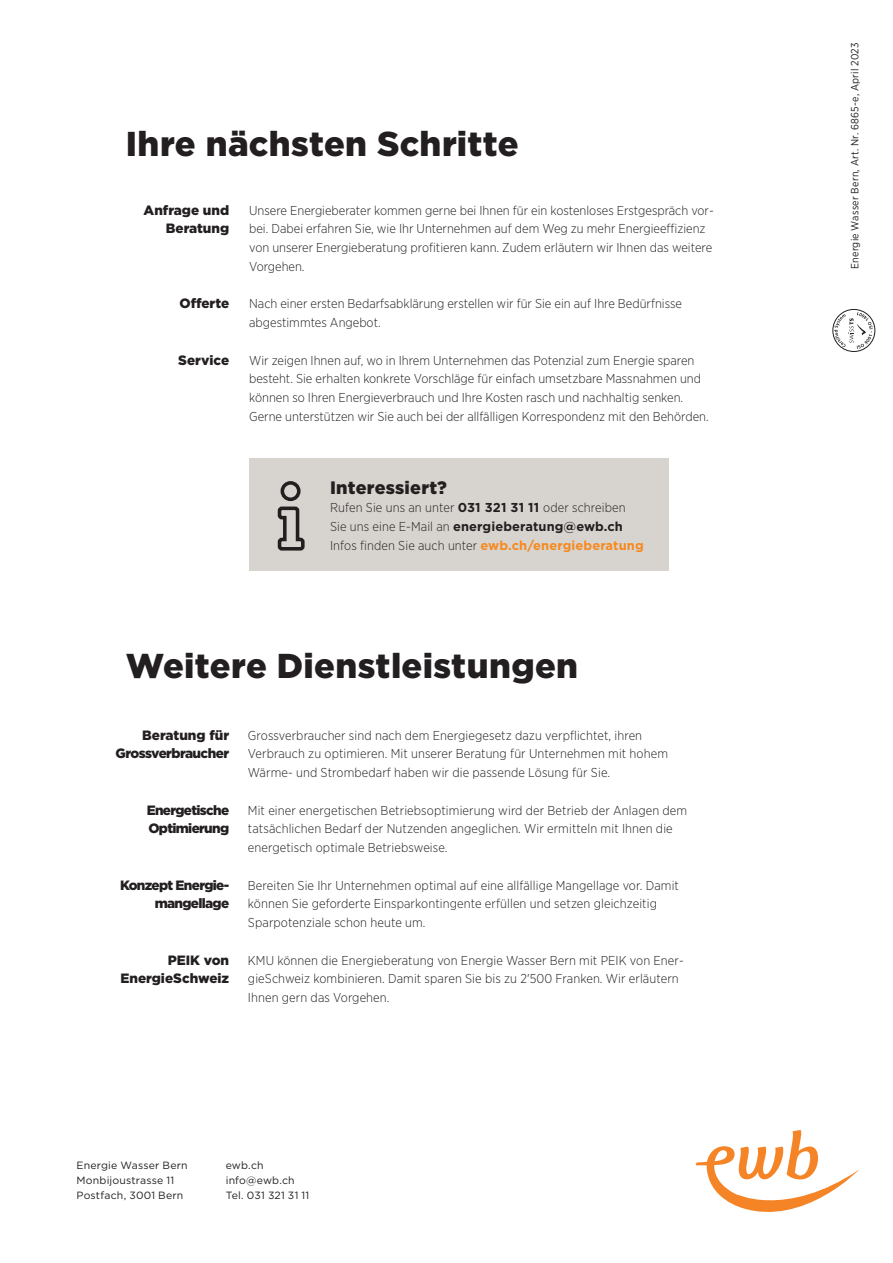
<style>
.page{position:relative;width:893px;height:1263px;background:#fff}
.page>*{position:absolute;margin:0;border:0;box-sizing:border-box;transform-origin:0 0}
.t1{font:900 34.5px "Gotham";letter-spacing:.01em;color:#231f20}
.t2{font:900 18px "Gotham";letter-spacing:.01em;color:#231f20}
.Fliesstext_Titel{font:900 13.5px/18.8px "Gotham";letter-spacing:-.04em;color:#231f20;text-align:right}
.Fliesstext_Titel-2{font:900 13.5px/18.8px "Gotham";color:#231f20;text-align:right}
.ewb_Fliesstext{font:300 12.9px/18.8px "Gotham Narrow";color:#231f20}
.Adr_Leg_Grafik{font:10.5px/15px "Gotham";letter-spacing:.015em;color:#231f20}
.Seitencode{font:10.5px "Gotham Narrow";letter-spacing:.02em;color:#231f20}
.s1{font-family:"Gotham";font-weight:700}
.s2{font-family:"Gotham";font-weight:700;color:#f6891f}
</style>
<div class="page">
<svg style="left:696px;top:1130px;width:163px;height:82px"></svg>
<div style="left:833px;top:309px;width:42px;height:43px;border:1px solid #231f20;border-radius:50%"></div>
<svg style="left:834px;top:312px;width:39px;height:37px"></svg>
<div style="left:249px;top:458px;width:419px;height:113px;background:#d7d4cf"></div>
<svg style="left:277px;top:481px;width:28px;height:70px"></svg>
<p class="t1" style="left:126px;top:120px;width:394px">Ihre nächsten Schritte</p>
<p class="Fliesstext_Titel-2" style="left:144px;top:200px;width:87px">Anfrage und<br>Beratung</p>
<p class="Fliesstext_Titel" style="left:179px;top:294px;width:51px">Offerte</p>
<p class="Fliesstext_Titel-2" style="left:178px;top:350px;width:52px">Service</p>
<p class="ewb_Fliesstext" style="left:249px;top:200px;width:466px">Unsere Energieberater kommen gerne bei Ihnen für ein kostenloses Erstgespräch vor&shy;bei. Dabei erfahren Sie, wie Ihr Unternehmen auf dem Weg zu mehr Energieeffizienz von unserer Energieberatung profitieren kann. Zudem erläutern wir Ihnen das weitere Vorgehen.</p>
<p class="ewb_Fliesstext" style="left:249px;top:294px;width:434px">Nach einer ersten Bedarfsabklärung erstellen wir für Sie ein auf Ihre Bedürfnisse abgestimmtes Angebot.</p>
<p class="ewb_Fliesstext" style="left:249px;top:350px;width:453px">Wir zeigen Ihnen auf, wo in Ihrem Unternehmen das Potenzial zum Energie sparen besteht. Sie erhalten konkrete Vorschläge für einfach umsetzbare Massnahmen und können so Ihren Energieverbrauch und Ihre Kosten rasch und nachhaltig senken.</p>
<p class="ewb_Fliesstext" style="left:249px;top:407px;width:461px">Gerne unterstützen wir Sie auch bei der allfälligen Korrespondenz mit den Behörden.</p>
<p class="t2" style="left:330px;top:475px;width:118px">Interessiert?</p>
<p class="ewb_Fliesstext" style="left:330px;top:498px;width:315px">Rufen Sie uns an unter <span class="s1">031 321 31 11</span> oder schreiben<br>Sie uns eine E-Mail an <span class="s1">energieberatung@ewb.ch<br></span>Infos finden Sie auch unter <span class="s2">ewb.ch/energieberatung</span></p>
<p class="t1" style="left:126px;top:642px;width:454px">Weitere Dienstleistungen</p>
<p class="Fliesstext_Titel" style="left:116px;top:725px;width:115px">Beratung für<br>Grossverbraucher</p>
<p class="Fliesstext_Titel" style="left:147px;top:800px;width:84px;text-align:left">Energetische<br>Optimierung</p>
<p class="Fliesstext_Titel" style="left:120px;top:875px;width:111px">Konzept Energie&shy;mangellage</p>
<p class="Fliesstext_Titel" style="left:168px;top:950px;width:63px">PEIK von</p>
<p class="Fliesstext_Titel-2" style="left:120px;top:969px;width:110px">EnergieSchweiz</p>
<p class="ewb_Fliesstext" style="left:248px;top:725px;width:422px">Grossverbraucher sind nach dem Energiegesetz dazu verpflichtet, ihren<br>Verbrauch zu optimieren. Mit unserer Beratung für Unternehmen mit hohem<br>Wärme- und Strombedarf haben wir die passende Lösung für Sie.</p>
<p class="ewb_Fliesstext" style="left:248px;top:800px;width:441px">Mit einer energetischen Betriebsoptimierung wird der Betrieb der Anlagen dem tatsächlichen Bedarf der Nutzenden angeglichen. Wir ermitteln mit Ihnen die energetisch optimale Betriebsweise.</p>
<p class="ewb_Fliesstext" style="left:248px;top:875px;width:433px">Bereiten Sie Ihr Unternehmen optimal auf eine allfällige Mangellage vor. Damit können Sie geforderte Einsparkontingente erfüllen und setzen gleichzeitig<br>Sparpotenziale schon heute um.</p>
<p class="ewb_Fliesstext" style="left:248px;top:950px;width:437px">KMU können die Energieberatung von Energie Wasser Bern mit PEIK von Ener&shy;gieSchweiz kombinieren. Damit sparen Sie bis zu 2'500 Franken. Wir erläutern<br>Ihnen gern das Vorgehen.</p>
<p class="Adr_Leg_Grafik" style="left:77px;top:1158px;width:113px">Energie Wasser Bern</p>
<p class="Adr_Leg_Grafik" style="left:77px;top:1173px;width:108px">Monbijoustrasse 11<br>Postfach, 3001 Bern</p>
<p class="Adr_Leg_Grafik" style="left:226px;top:1158px;width:39px">ewb.ch</p>
<p class="Adr_Leg_Grafik" style="left:226px;top:1173px;width:70px">info@ewb.ch</p>
<p class="Adr_Leg_Grafik" style="left:226px;top:1188px;width:85px">Tel. 031 321 31 11</p>
<p class="Seitencode" style="left:848px;top:269px;width:228px;rotate:-90deg">Energie Wasser Bern, Art. Nr. 6865-e, April 2023</p>
</div>
